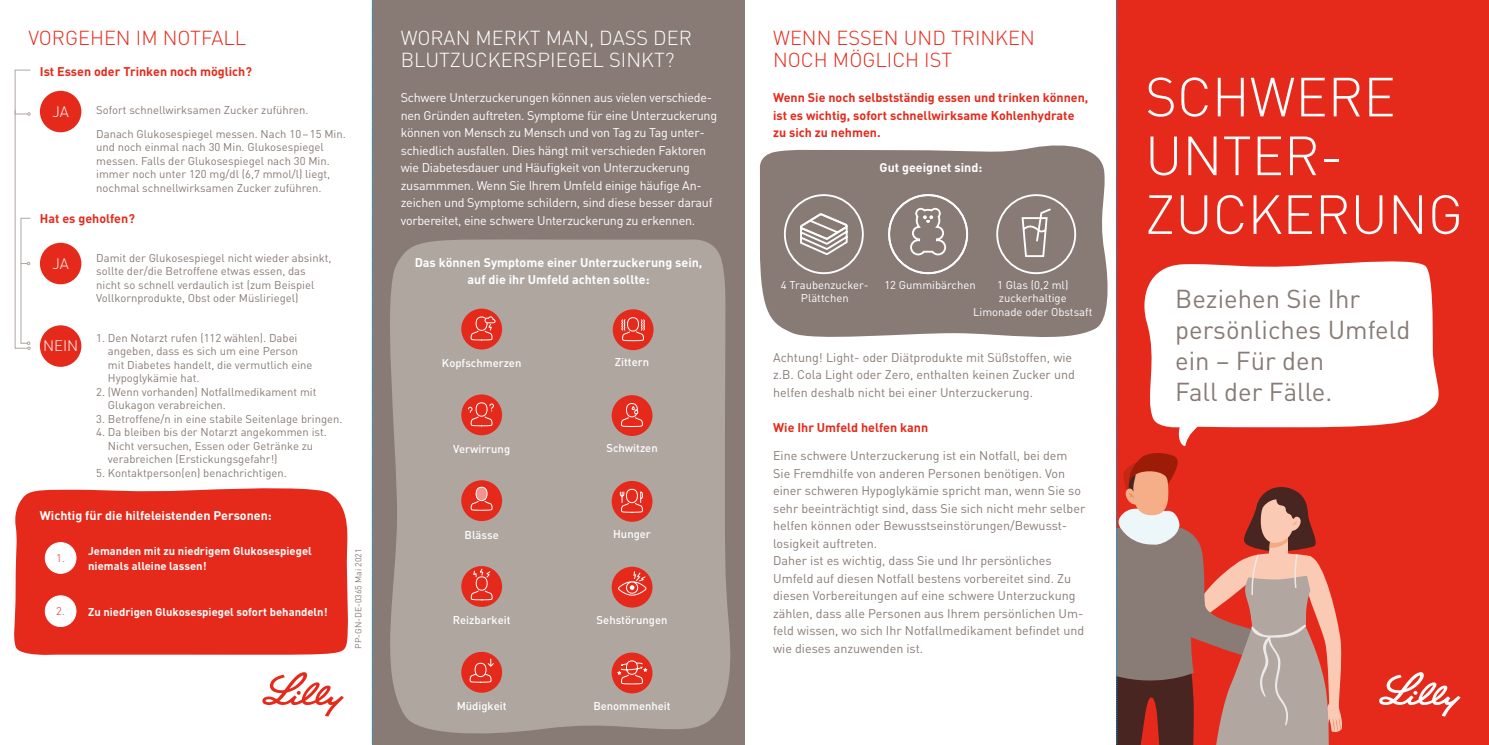
<style>
.page{position:relative;width:1489px;height:745px;background:#fff}
.page>*{position:absolute;margin:0;border:0;box-sizing:border-box;transform-origin:0 0}
.t1{font:300 54.12px/58.8px "DIN";color:#fff}
.t2{font:25.62px/30.9px "DIN";color:#887b76}
.t3{font:300 20px/22.5px "DIN";color:#e52a1b}
.t4{font:300 20px/22.5px "DIN";color:#fff}
.t5{font:300 15px "DIN";color:#fff}
.t6{font:12.5px/17.5px "DIN";color:#887b76}
.t7{font:12.5px/17.5px "DIN";letter-spacing:-.02em;color:#fff}
.t8{font:700 12.5px/17.5px "DIN";color:#e52a1b}
.t9{font:700 12.5px/17.5px "DIN";color:#fff;text-align:center}
.t10{font:11.25px/13.5px "DIN";color:#887b76}
.t11{font:700 11.25px/15px "DIN";color:#fff}
.t12{font:500 11.25px "DIN";color:#fff}
.t13{font:11.25px/13.8px "DIN";color:#fff;text-align:center}
.t14{font:300 11.12px "DIN";color:#e52a1b}
.t15{font:8.75px "DIN";color:#887b76}
</style>
<div class="page">
<div style="left:1116px;top:0;width:372px;height:744px;background:#e52a1b"></div>
<svg style="left:1342px;top:261px;width:97px;height:166px;background:#fceae9"></svg>
<svg style="left:1379px;top:672px;width:81px;height:44px"></svg>
<div style="left:372px;top:0;width:372px;height:744px;background:#887b76"></div>
<div style="left:390px;top:239px;width:341px;height:495px;background:#afa6a0"></div>
<svg style="left:759px;top:145px;width:349px;height:192px;background:#918580"></svg>
<div style="left:783px;top:194px;width:80px;height:80px;border:2px solid #fff;border-radius:50%"></div>
<svg style="left:798px;top:211px;width:51px;height:45px"></svg>
<div style="left:996px;top:194px;width:80px;height:80px;border:2px solid #fff;border-radius:50%"></div>
<svg style="left:1020px;top:207px;width:32px;height:51px;background:#9f9591"></svg>
<div style="left:14px;top:488px;width:334px;height:167px;background:#e52a1b"></div>
<svg style="left:14px;top:69px;width:17px;height:280px"></svg>
<svg style="left:262px;top:672px;width:82px;height:44px"></svg>
<div style="left:40px;top:91px;width:41px;height:41px;background:#e52a1b;border-radius:50%"></div>
<div style="left:40px;top:243px;width:41px;height:41px;background:#e52a1b;border-radius:50%"></div>
<div style="left:40px;top:325px;width:41px;height:41px;background:#e52a1b;border-radius:50%"></div>
<div style="left:45px;top:542px;width:31px;height:31px;background:#fff;border-radius:50%"></div>
<div style="left:45px;top:542px;width:31px;height:31px;border:1px solid #fff;border-radius:50%"></div>
<div style="left:45px;top:595px;width:31px;height:31px;background:#fff;border-radius:50%"></div>
<div style="left:45px;top:595px;width:31px;height:31px;border:1px solid #fff;border-radius:50%"></div>
<div style="left:888px;top:194px;width:80px;height:80px;border:2px solid #fff;border-radius:50%"></div>
<svg style="left:909px;top:207px;width:38px;height:49px;background:#9e938f"></svg>
<div style="left:612px;top:309px;width:41px;height:41px;background:#e52a1b;border-radius:50%"></div>
<svg style="left:621px;top:317px;width:24px;height:24px"></svg>
<div style="left:461px;top:308px;width:41px;height:41px;background:#e52a1b;border-radius:50%"></div>
<svg style="left:470px;top:316px;width:26px;height:25px"></svg>
<div style="left:611px;top:395px;width:41px;height:40px;background:#e52a1b;border-radius:50%"></div>
<svg style="left:621px;top:403px;width:22px;height:24px"></svg>
<div style="left:461px;top:394px;width:41px;height:41px;background:#e52a1b;border-radius:50%"></div>
<svg style="left:468px;top:402px;width:26px;height:24px"></svg>
<div style="left:611px;top:652px;width:41px;height:41px;background:#e52a1b;border-radius:50%"></div>
<svg style="left:617px;top:660px;width:30px;height:24px"></svg>
<div style="left:461px;top:651px;width:41px;height:41px;background:#e52a1b;border-radius:50%"></div>
<svg style="left:469px;top:658px;width:25px;height:24px"></svg>
<div style="left:461px;top:565px;width:41px;height:41px;background:#e52a1b;border-radius:50%"></div>
<svg style="left:470px;top:567px;width:23px;height:33px"></svg>
<div style="left:611px;top:566px;width:41px;height:41px;background:#e5291a;border-radius:20px"></div>
<svg style="left:617px;top:571px;width:29px;height:24px"></svg>
<div style="left:611px;top:480px;width:41px;height:41px;background:#e52a1b;border-radius:50%"></div>
<svg style="left:619px;top:488px;width:24px;height:25px"></svg>
<div style="left:461px;top:480px;width:41px;height:40px;background:#e5291a;border-radius:50%"></div>
<svg style="left:470px;top:486px;width:23px;height:24px"></svg>
<svg style="left:1116px;top:0;width:226px;height:744px"></svg>
<svg style="left:372px;top:0;width:1px;height:744px"></svg>
<h3 class="t3" style="left:28px;top:26px;width:219px">VORGEHEN IM NOTFALL</h3>
<p class="t8" style="left:40px;top:62px;width:213px">Ist Essen oder Trinken noch möglich?</p>
<h3 class="t5" style="left:52px;top:102px;width:18px">JA</h3>
<p class="t10" style="left:96px;top:97px;width:251px;line-height:24.1px">Sofort schnellwirksamen Zucker zuführen.<br>Danach Glukosespiegel messen. Nach 10–15 Min.</p>
<p class="t10" style="left:96px;top:140px;width:235px">und noch einmal nach 30 Min. Glukosespiegel messen. Falls der Glukosespiegel nach 30 Min. immer noch unter 120 mg/dl (6,7 mmol/l) liegt, nochmal schnellwirksamen Zucker zuführen.</p>
<p class="t8" style="left:40px;top:209px;width:96px">Hat es geholfen?</p>
<h3 class="t5" style="left:52px;top:254px;width:18px">JA</h3>
<h3 class="t5" style="left:43px;top:336px;width:37px">NEIN</h3>
<p class="t10" style="left:96px;top:250px;width:237px">Damit der Glukosespiegel nicht wieder absinkt, sollte der/die Betroffene etwas essen, das nicht so schnell verdaulich ist (zum Beispiel Vollkornprodukte, Obst oder Müsliriegel)</p>
<p class="t10" style="left:108px;top:330px;width:206px;text-indent:-12px">1. Den Notarzt rufen (112 wählen). Dabei angeben, dass es sich um eine Person mit Diabetes handelt, die vermutlich eine Hypoglykämie hat.</p>
<p class="t10" style="left:108px;top:384px;width:210px;text-indent:-12px">2. (Wenn vorhanden) Notfallmedikament mit<br>Glukagon verabreichen.</p>
<p class="t10" style="left:96px;top:411px;width:248px">3. Betroffene/n in eine stabile Seitenlage bringen.</p>
<p class="t10" style="left:108px;top:425px;width:220px;text-indent:-12px">4. Da bleiben bis der Notarzt angekommen ist.<br>Nicht versuchen, Essen oder Getränke zu verabreichen (Erstickungsgefahr!)</p>
<p class="t10" style="left:96px;top:465px;width:192px">5. Kontaktperson(en) benachrichtigen.</p>
<p class="t9" style="left:40px;top:505px;width:233px">Wichtig für die hilfeleistenden Personen:</p>
<p class="t14" style="left:56px;top:550px;width:10px">1.</p>
<p class="t14" style="left:56px;top:603px;width:10px">2.</p>
<p class="t11" style="left:88px;top:542px;width:225px">Jemanden mit zu niedrigem Glukosespiegel niemals alleine lassen!</p>
<p class="t11" style="left:88px;top:603px;width:241px">Zu niedrigen Glukosespiegel sofort behandeln!</p>
<p class="t15" style="left:353px;top:648px;width:102px;rotate:-90deg">PP-GN-DE-0365 Mai 2021</p>
<h3 class="t4" style="left:401px;top:26px;width:292px">WORAN MERKT MAN, DASS DER<br>BLUTZUCKERSPIEGEL SINKT?</h3>
<p class="t7" style="left:401px;top:88px;width:318px">Schwere Unterzuckerungen können aus vielen verschiede&shy;nen Gründen auftreten. Symptome für eine Unterzuckerung können von Mensch zu Mensch und von Tag zu Tag unter&shy;schiedlich ausfallen. Dies hängt mit verschieden Faktoren wie Diabetesdauer und Häufigkeit von Unterzuckerung zusammmen. Wenn Sie Ihrem Umfeld einige häufige An&shy;zeichen und Symptome schildern, sind diese besser darauf vorbereitet, eine schwere Unterzuckerung zu erkennen.</p>
<p class="t9" style="left:414px;top:253px;width:289px">Das können Symptome einer Unterzuckerung sein, auf die ihr Umfeld achten sollte:</p>
<p class="t12" style="left:442px;top:355px;width:81px">Kopfschmerzen</p>
<p class="t12" style="left:615px;top:355px;width:36px">Zittern</p>
<p class="t12" style="left:453px;top:441px;width:59px">Verwirrung</p>
<p class="t12" style="left:606px;top:440px;width:53px">Schwitzen</p>
<p class="t12" style="left:464px;top:527px;width:36px">Blässe</p>
<p class="t12" style="left:613px;top:526px;width:39px">Hunger</p>
<p class="t12" style="left:453px;top:612px;width:59px">Reizbarkeit</p>
<p class="t12" style="left:596px;top:612px;width:72px">Sehstörungen</p>
<p class="t12" style="left:456px;top:698px;width:51px">Müdigkeit</p>
<p class="t12" style="left:593px;top:697px;width:79px">Benommenheit</p>
<h3 class="t3" style="left:773px;top:26px;width:263px">WENN ESSEN UND TRINKEN<br>NOCH MÖGLICH IST</h3>
<p class="t8" style="left:773px;top:88px;width:317px">Wenn Sie noch selbstständig essen und trinken können, ist es wichtig, sofort schnellwirksame Kohlenhydrate zu sich zu nehmen.</p>
<p class="t9" style="left:879px;top:158px;width:104px">Gut geeignet sind:</p>
<p class="t13" style="left:780px;top:277px;width:89px">4 Traubenzucker-<br>Plättchen</p>
<p class="t13" style="left:884px;top:277px;width:93px">12 Gummibärchen</p>
<p class="t13" style="left:973px;top:277px;width:121px">1 Glas (0,2 ml) zuckerhaltige<br>Limonade oder Obstsaft</p>
<p class="t6" style="left:773px;top:348px;width:303px">Achtung! Light- oder Diätprodukte mit Süßstoffen, wie z.B. Cola Light oder Zero, enthalten keinen Zucker und helfen deshalb nicht bei einer Unterzuckerung.</p>
<p class="t8" style="left:773px;top:418px;width:156px">Wie Ihr Umfeld helfen kann</p>
<p class="t6" style="left:773px;top:446px;width:314px">Eine schwere Unterzuckerung ist ein Notfall, bei dem Sie Fremdhilfe von anderen Personen benötigen. Von einer schweren Hypoglykämie spricht man, wenn Sie so sehr beeinträchtigt sind, dass Sie sich nicht mehr selber helfen können oder Bewusstseinstörungen/Bewusst&shy;losigkeit auftreten.<br>Daher ist es wichtig, dass Sie und Ihr persönliches Umfeld auf diesen Notfall bestens vorbereitet sind. Zu diesen Vorbereitungen auf eine schwere Unterzuckung zählen, dass alle Personen aus Ihrem persönlichen Um&shy;feld wissen, wo sich Ihr Notfallmedikament befindet und wie dieses anzuwenden ist.</p>
<h1 class="t1" style="left:1144px;top:67px;width:319px">SCHWERE<br>UNTER-<br>ZUCKERUNG</h1>
<h2 class="t2" style="left:1175px;top:283px;width:237px">Beziehen Sie Ihr persönliches Umfeld ein – Für den<br>Fall der Fälle.</h2>
</div>
